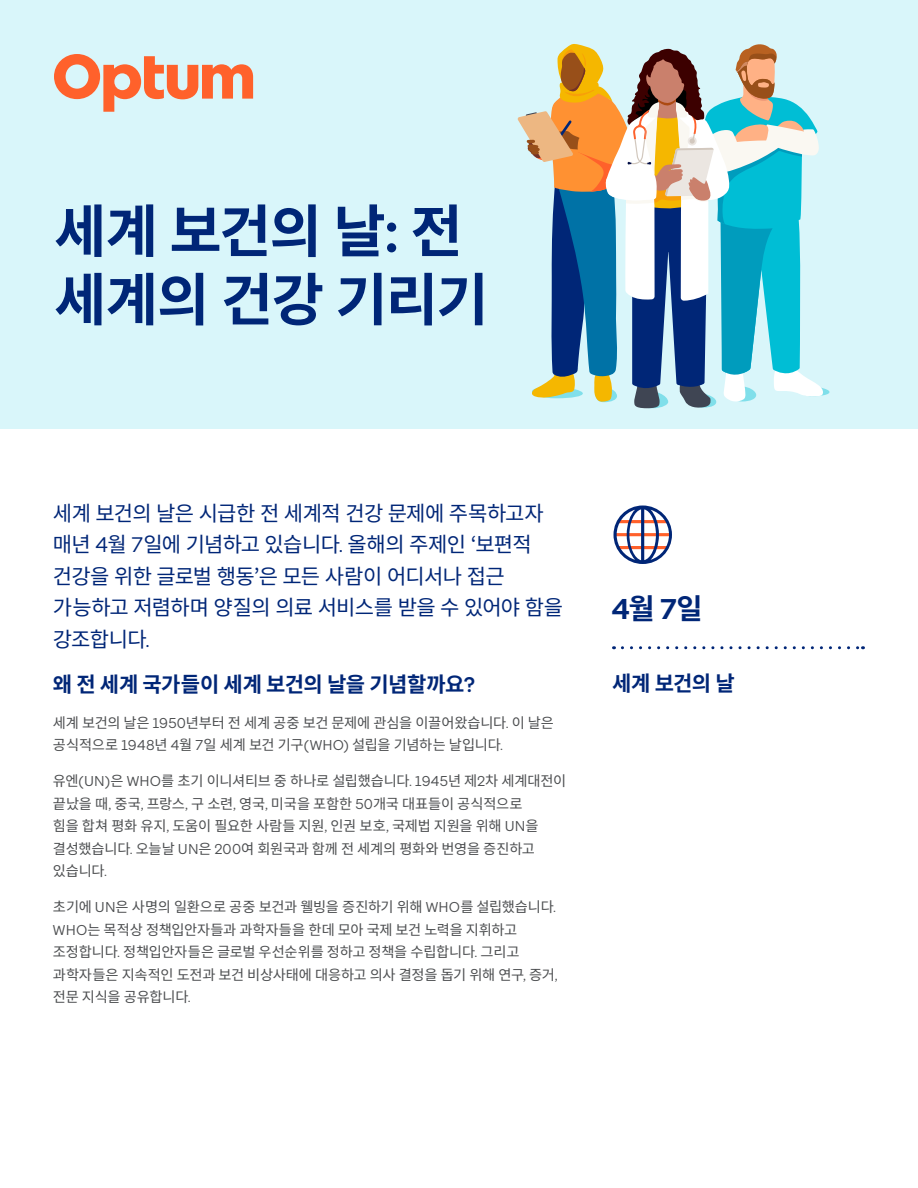
<style>
.page{position:relative;width:918px;height:1188px;background:#fff}
.page>*{position:absolute;margin:0;border:0;box-sizing:border-box;transform-origin:0 0}
.t1{font:700 57px/68.4px "Noto Sans CJ Kkr";letter-spacing:-.03em;color:#002677}
.t2{font:700 28.5px "Enterprise Sans";color:#002677}
.t3{font:21px/31.5px "Noto Sans CJ Kkr";letter-spacing:-.03em;color:#002677}
.t4{font:700 21px "Noto Sans CJ Kkr";letter-spacing:-.02em;color:#002677}
.t5{font:14.25px/22.5px "Noto Sans CJ Kkr";letter-spacing:-.02em;color:#4b4d4f}
.s1{font-family:"Enterprise Sans"}
.s2{font-family:"Noto Sans CJ Kkr"}
</style>
<div class="page">
<div style="left:0;top:0;width:918px;height:429px;background:#d9f6fa"></div>
<svg style="left:622px;top:646px;width:241px;height:3px"></svg>
<svg style="left:614px;top:506px;width:58px;height:58px"></svg>
<svg style="left:517px;top:44px;width:312px;height:365px"></svg>
<svg style="left:54px;top:54px;width:199px;height:58px"></svg>
<h1 class="t1" style="left:54px;top:198px;width:436px">세계 보건의 날<span class="s1">:</span> 전 세계의 건강 기리기</h1>
<h3 class="t3" style="left:53px;top:498px;width:512px">세계 보건의 날은 시급한 전 세계적 건강 문제에 주목하고자 매년 <span class="s1">4</span>월 <span class="s1">7</span>일에 기념하고 있습니다<span class="s1">.</span> 올해의 주제인 ‘보편적 건강을 위한 글로벌 행동’은 모든 사람이 어디서나 접근 가능하고 저렴하며 양질의 의료 서비스를 받을 수 있어야 함을 강조합니다<span class="s1">.</span></h3>
<h3 class="t4" style="left:53px;top:672px;width:423px">왜 전 세계 국가들이 세계 보건의 날을 기념할까요<span class="s1">?</span></h3>
<p class="t5" style="left:53px;top:712px;width:503px">세계 보건의 날은 <span class="s1">1950</span>년부터 전 세계 공중 보건 문제에 관심을 이끌어왔습니다<span class="s1">.</span> 이 날은 공식적으로 <span class="s1">1948</span>년 <span class="s1">4</span>월 <span class="s1">7</span>일 세계 보건 기구<span class="s1">(WHO)</span> 설립을 기념하는 날입니다<span class="s1">.</span></p>
<p class="t5" style="left:53px;top:770px;width:515px">유엔<span class="s1">(UN)</span>은 <span class="s1">WHO</span>를 초기 이니셔티브 중 하나로 설립했습니다<span class="s1">. 1945</span>년 제<span class="s1">2</span>차 세계대전이 끝났을 때<span class="s1">,</span> 중국<span class="s1">,</span> 프랑스<span class="s1">,</span> 구 소련<span class="s1">,</span> 영국<span class="s1">,</span> 미국을 포함한 <span class="s1">50</span>개국 대표들이 공식적으로<br>힘을 합쳐 평화 유지<span class="s1">,</span> 도움이 필요한 사람들 지원<span class="s1">,</span> 인권 보호<span class="s1">,</span> 국제법 지원을 위해 <span class="s1">UN</span>을 결성했습니다<span class="s1">.</span> 오늘날 <span class="s1">UN</span>은 <span class="s1">200</span>여 회원국과 함께 전 세계의 평화와 번영을 증진하고 있습니다<span class="s1">.</span></p>
<p class="t5" style="left:53px;top:896px;width:506px">초기에 <span class="s1">UN</span>은 사명의 일환으로 공중 보건과 웰빙을 증진하기 위해 <span class="s1">WHO</span>를 설립했습니다<span class="s1">.<br>WHO</span>는 목적상 정책입안자들과 과학자들을 한데 모아 국제 보건 노력을 지휘하고 조정합니다<span class="s1">.</span> 정책입안자들은 글로벌 우선순위를 정하고 정책을 수립합니다<span class="s1">.</span> 그리고 과학자들은 지속적인 도전과 보건 비상사태에 대응하고 의사 결정을 돕기 위해 연구<span class="s1">,</span> 증거<span class="s1">, </span>전문 지식을 공유합니다<span class="s1">.</span></p>
<h2 class="t2" style="left:612px;top:591px;width:92px">4<span class="s2">월</span> 7<span class="s2">일</span></h2>
<h3 class="t4" style="left:612px;top:671px;width:124px">세계 보건의 날</h3>
</div>
